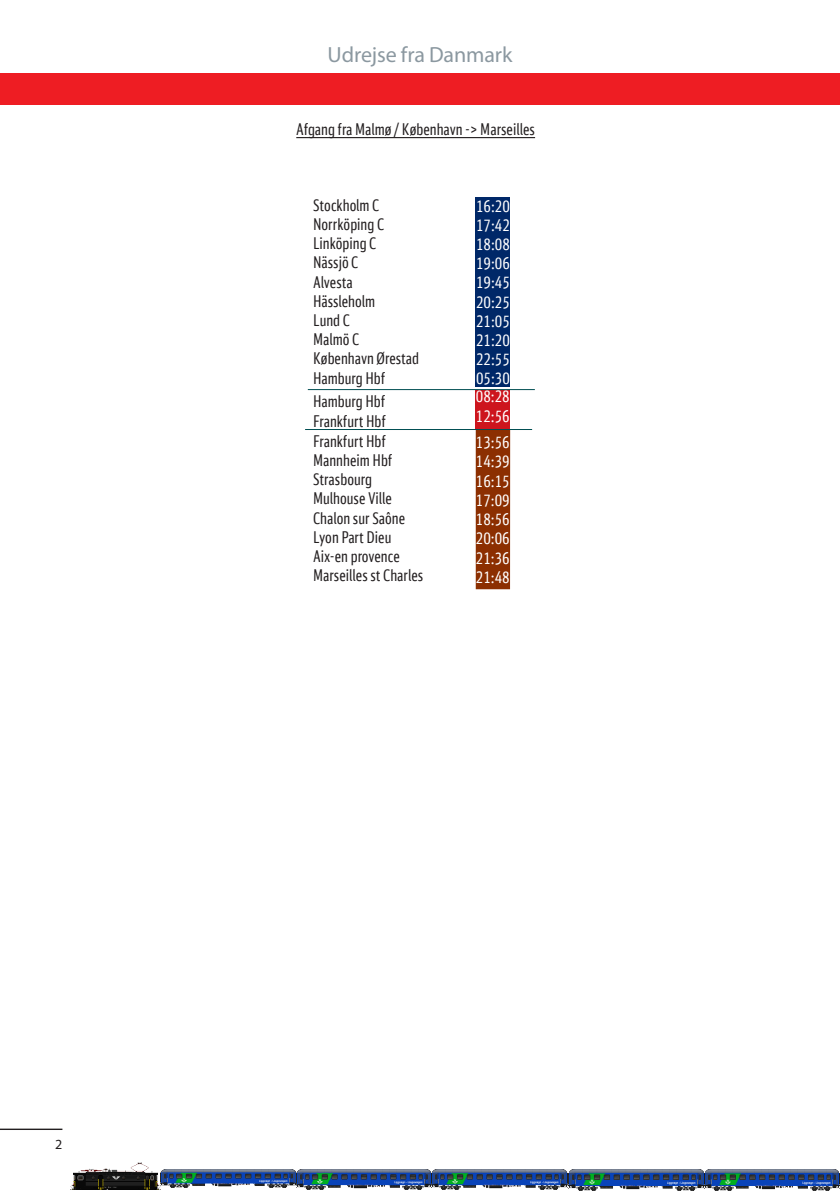
<style>
.page{position:relative;width:840px;height:1191px;background:#fff}
.page>*{position:absolute;margin:0;border:0;box-sizing:border-box;transform-origin:0 0}
.A5__column{font:22px "Myriad Pro";letter-spacing:-.005em;color:#8b98a0}
.t1{font:16px "DB Sans Display";color:#231f20;scale:.93 1}
.t2{font:16px "DB Sans Display";color:#fff;scale:.93 1}
.t3{font:14px "Myriad Pro";color:#231f20}
</style>
<div class="page">
<img style="left:71px;top:1162px;width:89px;height:27px">
<img style="left:160px;top:1169px;width:136px;height:18px">
<img style="left:296px;top:1169px;width:543px;height:21px">
<div style="left:0;top:74px;width:839px;height:31px;background:#ee1d23"></div>
<div style="left:475px;top:429px;width:35px;height:160px;background:#8c2f01"></div>
<div style="left:475px;top:390px;width:34px;height:40px;background:#cd151d"></div>
<hr style="left:305px;top:429px;width:227px;height:1px;background:#004e52">
<hr style="left:307px;top:389px;width:227px;height:1px;background:#004e52">
<hr style="left:296px;top:137px;width:239px;height:1px;background:#231f20">
<div style="left:475px;top:197px;width:35px;height:190px;background:#002868"></div>
<hr style="left:0;top:1128px;width:62px;height:2px;background:#231f20">
<p class="t3" style="left:55px;top:1135px;width:9px">2</p>
<p class="A5__column" style="left:327px;top:41px;width:186px">Udrejse fra Danmark</p>
<p class="t1" style="left:296px;top:120px;width:258px">Afgang fra Malmø / København -&gt; Marseilles</p>
<p class="t1" style="left:313px;top:196px;width:73px">Stockholm C</p>
<p class="t1" style="left:313px;top:215px;width:78px">Norrköping C</p>
<p class="t1" style="left:313px;top:234px;width:70px">Linköping C</p>
<p class="t1" style="left:313px;top:254px;width:51px">Nässjö C</p>
<p class="t1" style="left:313px;top:273px;width:44px">Alvesta</p>
<p class="t1" style="left:313px;top:292px;width:68px">Hässleholm</p>
<p class="t1" style="left:313px;top:311px;width:41px">Lund C</p>
<p class="t1" style="left:313px;top:330px;width:51px">Malmö C</p>
<p class="t1" style="left:313px;top:350px;width:116px">København Ørestad</p>
<p class="t1" style="left:313px;top:369px;width:79px">Hamburg Hbf</p>
<p class="t1" style="left:313px;top:393px;width:79px">Hamburg Hbf</p>
<p class="t1" style="left:313px;top:412px;width:80px">Frankfurt Hbf</p>
<p class="t1" style="left:313px;top:432px;width:80px">Frankfurt Hbf</p>
<p class="t1" style="left:313px;top:451px;width:87px">Mannheim Hbf</p>
<p class="t1" style="left:313px;top:470px;width:65px">Strasbourg</p>
<p class="t1" style="left:313px;top:490px;width:86px">Mulhouse Ville</p>
<p class="t1" style="left:313px;top:509px;width:100px">Chalon sur Saône</p>
<p class="t1" style="left:313px;top:528px;width:86px">Lyon Part Dieu</p>
<p class="t1" style="left:313px;top:547px;width:95px">Aix-en provence</p>
<p class="t1" style="left:313px;top:566px;width:120px">Marseilles st Charles</p>
<p class="t2" style="left:475px;top:197px;width:38px">16:20</p>
<p class="t2" style="left:475px;top:216px;width:38px">17:42</p>
<p class="t2" style="left:475px;top:235px;width:38px">18:08</p>
<p class="t2" style="left:475px;top:254px;width:38px">19:06</p>
<p class="t2" style="left:475px;top:274px;width:38px">19:45</p>
<p class="t2" style="left:475px;top:293px;width:38px">20:25</p>
<p class="t2" style="left:475px;top:312px;width:38px">21:05</p>
<p class="t2" style="left:475px;top:331px;width:38px">21:20</p>
<p class="t2" style="left:475px;top:350px;width:38px">22:55</p>
<p class="t2" style="left:475px;top:370px;width:38px">05:30</p>
<p class="t2" style="left:475px;top:388px;width:38px">08:28</p>
<p class="t2" style="left:475px;top:407px;width:38px">12:56</p>
<p class="t2" style="left:475px;top:433px;width:38px">13:56</p>
<p class="t2" style="left:475px;top:453px;width:38px">14:39</p>
<p class="t2" style="left:475px;top:472px;width:38px">16:15</p>
<p class="t2" style="left:475px;top:491px;width:38px">17:09</p>
<p class="t2" style="left:475px;top:510px;width:38px">18:56</p>
<p class="t2" style="left:475px;top:529px;width:38px">20:06</p>
<p class="t2" style="left:475px;top:549px;width:38px">21:36</p>
<p class="t2" style="left:475px;top:568px;width:38px">21:48</p>
</div>
